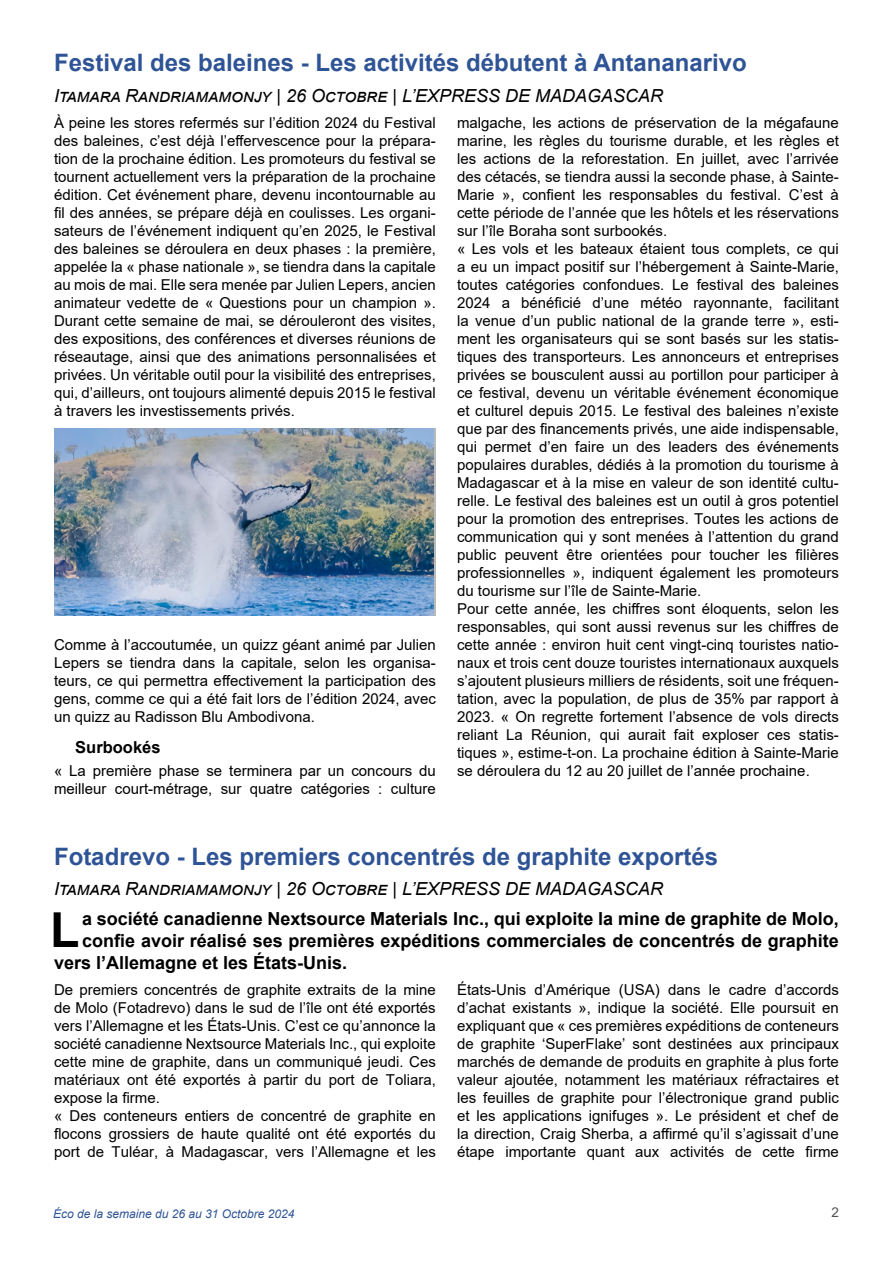
<style>
.page{position:relative;width:893px;height:1263px;background:#fff}
.page>*{position:absolute;margin:0;border:0;box-sizing:border-box;transform-origin:0 0}
.t1{font:700 48.15px "Arial";color:#000}
.t2{font:700 24px "Arial";color:#2f5496}
.t3{font:700 18px "Arial";color:#000}
.t4{font:italic 18px "Arial";color:#000}
.t5{font:700 16.5px "Arial";color:#000}
.t6{font:15px/18px "Arial";color:#000;text-align:justify}
.t7{font:13.5px "Arial";color:#525252}
.t8{font:italic 12px "Arial";color:#2f5496}
</style>
<div class="page">
<img style="left:54px;top:428px;width:380px;height:187px">
<h2 class="t2" style="left:54px;top:46px;width:694px">Festival des baleines - Les activités débutent à Antananarivo</h2>
<p class="t4" style="left:54px;top:84px;width:611px">Itamara Randriamamonjy | 26 Octobre | L’EXPRESS DE MADAGASCAR</p>
<p class="t6" style="left:54px;top:114px;width:383px">À peine les stores refermés sur l’édition 2024 du Festival des baleines, c’est déjà l’effervescence pour la prépara&shy;tion de la prochaine édition. Les promoteurs du festival se tournent actuellement vers la préparation de la prochaine édition. Cet événement phare, devenu incontournable au fil des années, se prépare déjà en coulisses. Les organi&shy;sateurs de l’événement indiquent qu’en 2025, le Festival des baleines se déroulera en deux phases : la première, appelée la « phase nationale », se tiendra dans la capitale au mois de mai. Elle sera menée par Julien Lepers, ancien animateur vedette de « Questions pour un champion ».<br>Durant cette semaine de mai, se dérouleront des visites, des expositions, des conférences et diverses réunions de réseautage, ainsi que des animations personnalisées et privées. Un véritable outil pour la visibilité des entreprises, qui, d’ailleurs, ont toujours alimenté depuis 2015 le festival à travers les investissements privés.</p>
<p class="t6" style="left:457px;top:114px;width:383px;text-align:left">malgache, les actions de préservation de la mégafaune marine, les règles du tourisme durable, et les règles et les actions de la reforestation. En juillet, avec l’arrivée des cétacés, se tiendra aussi la seconde phase, à Sainte-Marie », confient les responsables du festival. C’est à cette période de l’année que les hôtels et les réservations sur l’île Boraha sont surbookés.<br>« Les vols et les bateaux étaient tous complets, ce qui a eu un impact positif sur l’hébergement à Sainte-Marie, toutes catégories confondues. Le festival des baleines 2024 a bénéficié d’une météo rayonnante, facilitant la venue d’un public national de la grande terre », esti&shy;ment les organisateurs qui se sont basés sur les statis&shy;tiques des transporteurs. Les annonceurs et entreprises privées se bousculent aussi au portillon pour participer à ce festival, devenu un véritable événement économique et culturel depuis 2015. Le festival des baleines n’existe que par des financements privés, une aide indispensable, qui permet d’en faire un des leaders des événements populaires durables, dédiés à la promotion du tourisme à Madagascar et à la mise en valeur de son identité cultu&shy;relle. Le festival des baleines est un outil à gros potentiel pour la promotion des entreprises. Toutes les actions de communication qui y sont menées à l’attention du grand public peuvent être orientées pour toucher les filières professionnelles », indiquent également les promoteurs du tourisme sur l’île de Sainte-Marie.<br>Pour cette année, les chiffres sont éloquents, selon les responsables, qui sont aussi revenus sur les chiffres de cette année : environ huit cent vingt-cinq touristes natio&shy;naux et trois cent douze touristes internationaux auxquels s’ajoutent plusieurs milliers de résidents, soit une fréquen&shy;tation, avec la population, de plus de 35% par rapport à 2023. « On regrette fortement l’absence de vols directs reliant La Réunion, qui aurait fait exploser ces statis&shy;tiques », estime-t-on. La prochaine édition à Sainte-Marie se déroulera du 12 au 20 juillet de l’année prochaine.</p>
<p class="t6" style="left:54px;top:636px;width:383px">Comme à l’accoutumée, un quizz géant animé par Julien Lepers se tiendra dans la capitale, selon les organisa&shy;teurs, ce qui permettra effectivement la participation des gens, comme ce qui a été fait lors de l’édition 2024, avec un quizz au Radisson Blu Ambodivona.</p>
<p class="t5" style="left:75px;top:735px;width:87px">Surbookés</p>
<p class="t6" style="left:54px;top:761px;width:383px">« La première phase se terminera par un concours du meilleur court-métrage, sur quatre catégories : culture</p>
<h2 class="t2" style="left:54px;top:840px;width:666px">Fotadrevo - Les premiers concentrés de graphite exportés</h2>
<p class="t4" style="left:54px;top:877px;width:611px">Itamara Randriamamonjy | 26 Octobre | L’EXPRESS DE MADAGASCAR</p>
<h1 class="t1" style="left:50px;top:896px;width:31px">L</h1>
<p class="t3" style="left:82px;top:906px;width:758px">a société canadienne Nextsource Materials Inc., qui exploite la mine de graphite de Molo,</p>
<p class="t3" style="left:82px;top:928px;width:758px">confie avoir réalisé ses premières expéditions commerciales de concentrés de graphite</p>
<p class="t3" style="left:54px;top:950px;width:295px">vers l’Allemagne et les États-Unis.</p>
<p class="t6" style="left:54px;top:981px;width:383px;text-align:left">De premiers concentrés de graphite extraits de la mine de Molo (Fotadrevo) dans le sud de l’île ont été exportés vers l’Allemagne et les États-Unis. C’est ce qu’annonce la société canadienne Nextsource Materials Inc., qui exploite cette mine de graphite, dans un communiqué jeudi. Ces matériaux ont été exportés à partir du port de Toliara, expose la firme.<br>« Des conteneurs entiers de concentré de graphite en flocons grossiers de haute qualité ont été exportés du port de Tuléar, à Madagascar, vers l’Allemagne et les</p>
<p class="t6" style="left:457px;top:981px;width:383px">États-Unis d’Amérique (USA) dans le cadre d’accords d’achat existants », indique la société. Elle poursuit en expliquant que « ces premières expéditions de conteneurs de graphite ‘SuperFlake’ sont destinées aux principaux marchés de demande de produits en graphite à plus forte valeur ajoutée, notamment les matériaux réfractaires et les feuilles de graphite pour l’électronique grand public et les applications ignifuges ». Le président et chef de la direction, Craig Sherba, a affirmé qu’il s’agissait d’une étape importante quant aux activités de cette firme</p>
<p class="t8" style="left:53px;top:1205px;width:243px">Éco de la semaine du 26 au 31 Octobre 2024</p>
<p class="t7" style="left:831px;top:1203px;width:9px">2</p>
</div>
